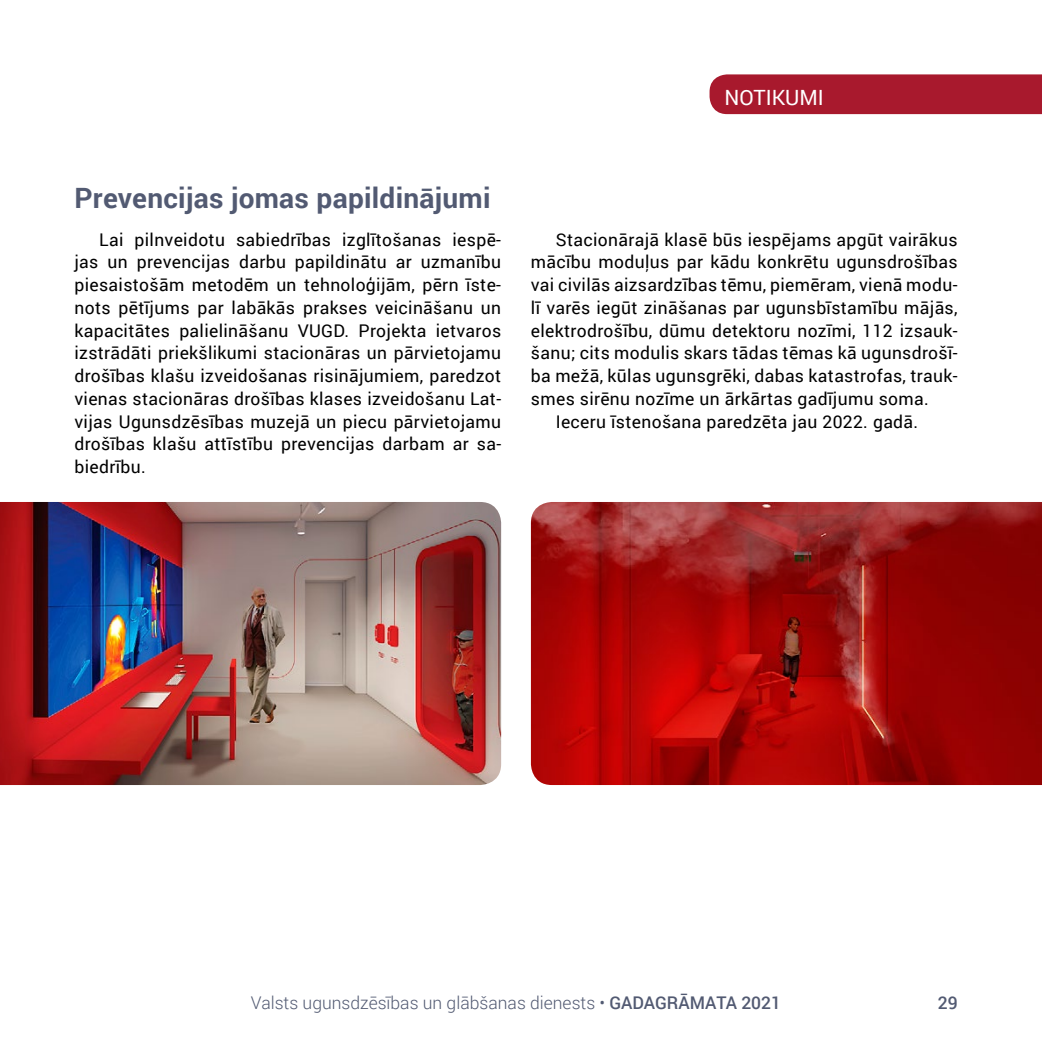
<style>
.page{position:relative;width:1042px;height:1042px;background:#fff}
.page>*{position:absolute;margin:0;border:0;box-sizing:border-box;transform-origin:0 0}
.t1{font:700 28px "Roboto";letter-spacing:.01em;color:#525a72}
.t2{font:21px "Roboto";color:#fff}
.t3{font:17.5px/22.8px "Roboto";letter-spacing:.02em;color:#000;text-align:justify}
.t4{font:300 17.5px "Roboto";color:#525a72}
.t5{font:500 17.5px "Roboto";color:#525a72}
.s1{font-weight:500}
</style>
<div class="page">
<div style="left:709px;top:74px;width:333px;height:40px;background:#a8192d"></div>
<img style="left:531px;top:502px;width:511px;height:283px">
<img style="left:0;top:502px;width:501px;height:283px">
<p class="t2" style="left:724px;top:83px;width:101px">NOTIKUMI</p>
<h1 class="t1" style="left:74px;top:178px;width:418px">Prevencijas jomas papildinājumi</h1>
<p class="t3" style="left:74px;top:227px;width:428px;text-indent:25px">Lai pilnveidotu sabiedrības izglītošanas iespē&shy;jas un prevencijas darbu papildinātu ar uzmanību piesaistošām metodēm un tehnoloģijām, pērn īste&shy;nots pētījums par labākās prakses veicināšanu un kapacitātes palielināšanu VUGD. Projekta ietvaros izstrādāti priekšlikumi stacionāras un pārvietojamu drošības klašu izveidošanas risinājumiem, paredzot vienas stacionāras drošības klases izveidošanu Lat&shy;vijas Ugunsdzēsības muzejā un piecu pārvietojamu drošības klašu attīstību prevencijas darbam ar sa&shy;biedrību.</p>
<p class="t3" style="left:556px;top:227px;width:403px">Stacionārajā klasē būs iespējams apgūt vairākus</p>
<p class="t3" style="left:531px;top:250px;width:428px">mācību moduļus par kādu konkrētu ugunsdrošības</p>
<p class="t3" style="left:531px;top:273px;width:428px">vai civilās aizsardzības tēmu, piemēram, vienā modu-</p>
<p class="t3" style="left:531px;top:296px;width:428px">lī varēs iegūt zināšanas par ugunsbīstamību mājās,</p>
<p class="t3" style="left:531px;top:318px;width:428px">elektrodrošību, dūmu detektoru nozīmi, 112 izsauk-</p>
<p class="t3" style="left:531px;top:341px;width:428px">šanu; cits modulis skars tādas tēmas kā ugunsdrošī-</p>
<p class="t3" style="left:531px;top:364px;width:428px">ba mežā, kūlas ugunsgrēki, dabas katastrofas, trauk-</p>
<p class="t3" style="left:531px;top:387px;width:399px">smes sirēnu nozīme un ārkārtas gadījumu soma.</p>
<p class="t3" style="left:556px;top:409px;width:364px">Ieceru īstenošana paredzēta jau 2022. gadā.</p>
<p class="t4" style="left:251px;top:990px;width:532px">Valsts ugunsdzēsības un glābšanas dienests • <span class="s1">GADAGRĀMATA 2021</span></p>
<p class="t5" style="left:938px;top:990px;width:21px">29</p>
</div>
